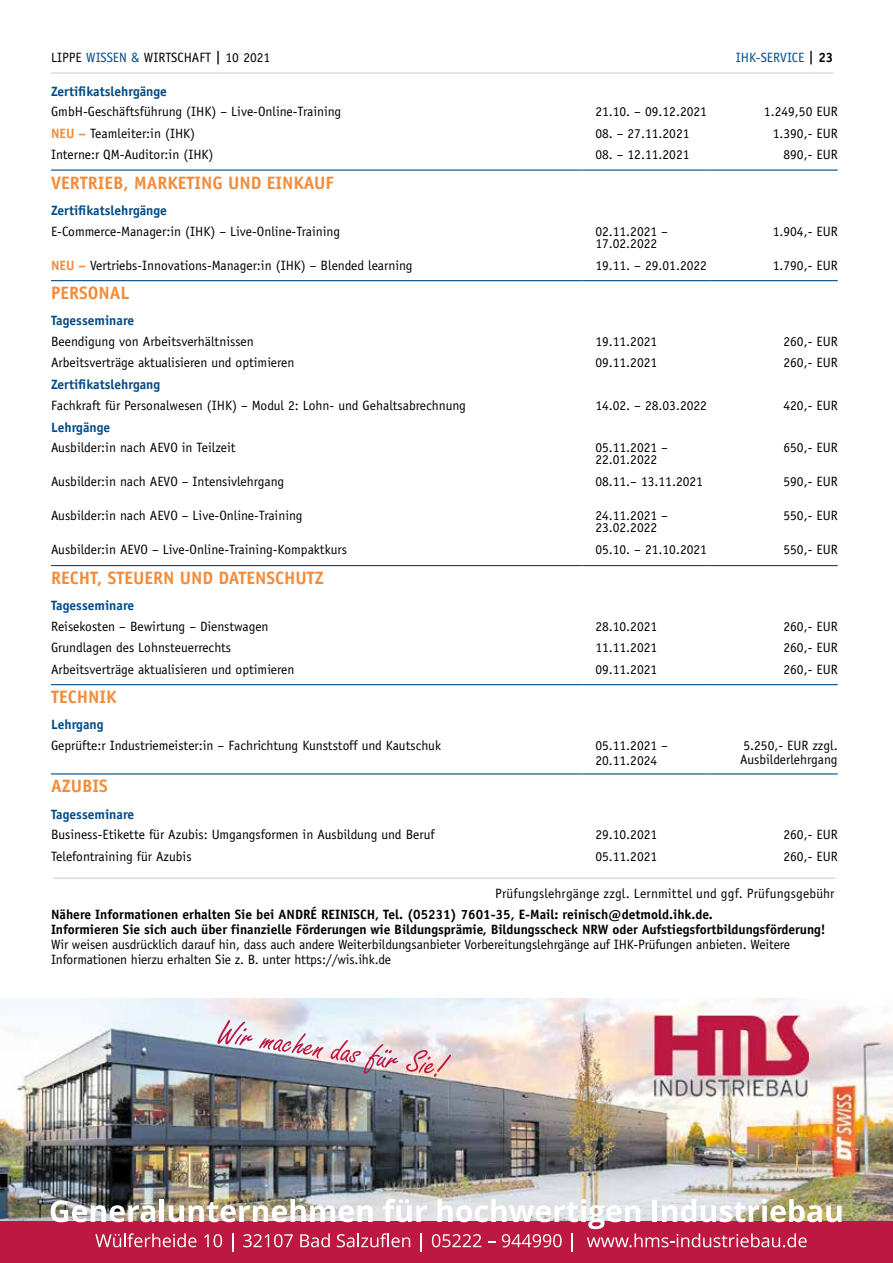
<style>
.page{position:relative;width:893px;height:1263px;background:#fff}
.page>*{position:absolute;margin:0;border:0;box-sizing:border-box;transform-origin:0 0}
.t1{font:700 18px "Officina Sans";color:#f28c3b}
.t2{font:13.5px/12px "Officina Sans";color:#000}
.t3{font:700 13.5px/15px "Officina Sans";letter-spacing:-.005em;color:#000}
.t4{font:700 13.5px "Officina Sans";color:#004b88}
.t5{font:13.5px "Officina Sans";color:#004b88}
.s1{color:#004b88}
.s2{font-weight:700}
.s3{font-weight:700;color:#000}
.s4{font-weight:700;color:#f28c3b}
</style>
<div class="page">
<hr style="left:51px;top:72px;width:782px;height:2px;background:#d2ddea">
<hr style="left:51px;top:170px;width:532px;height:1px;background:#004b88">
<hr style="left:583px;top:170px;width:127px;height:1px;background:#004b88">
<hr style="left:710px;top:170px;width:128px;height:1px;background:#004b88">
<hr style="left:51px;top:280px;width:532px;height:1px;background:#004b88">
<hr style="left:583px;top:280px;width:127px;height:1px;background:#004b88">
<hr style="left:710px;top:280px;width:128px;height:1px;background:#004b88">
<hr style="left:51px;top:565px;width:532px;height:1px;background:#004b88">
<hr style="left:583px;top:565px;width:127px;height:1px;background:#004b88">
<hr style="left:710px;top:565px;width:128px;height:1px;background:#004b88">
<hr style="left:51px;top:684px;width:532px;height:1px;background:#004b88">
<hr style="left:583px;top:684px;width:127px;height:1px;background:#004b88">
<hr style="left:710px;top:684px;width:128px;height:1px;background:#004b88">
<hr style="left:51px;top:773px;width:532px;height:1px;background:#004b88">
<hr style="left:583px;top:773px;width:127px;height:1px;background:#004b88">
<hr style="left:710px;top:773px;width:128px;height:1px;background:#004b88">
<hr style="left:53px;top:877px;width:783px;height:2px;background:#d2ddea">
<img style="left:0;top:998px;width:893px;height:223px">
<div style="left:0;top:1221px;width:893px;height:42px;background:#bd1842"></div>
<svg style="left:51px;top:1199px;width:790px;height:52px"></svg>
<img style="left:654px;top:1015px;width:155px;height:83px">
<svg style="left:217px;top:1020px;width:234px;height:57px"></svg>
<p class="t2" style="left:51px;top:51px;width:221px">LIPPE <span class="s1">WISSEN &amp;</span> WIRTSCHAFT <span class="s2">|</span> 10 2021</p>
<p class="t5" style="left:736px;top:49px;width:99px">IHK-SERVICE <span class="s3">| 23</span></p>
<p class="t4" style="left:51px;top:83px;width:118px">Zertifikatslehrgänge</p>
<p class="t2" style="left:51px;top:106px;width:292px">GmbH-Geschäftsführung (IHK) – Live-Online-Training</p>
<p class="t2" style="left:595px;top:106px;width:113px">21.10. – 09.12.2021</p>
<p class="t2" style="left:764px;top:106px;width:75px">1.249,50 EUR</p>
<p class="t2" style="left:51px;top:128px;width:146px"><span class="s4">NEU –</span> Teamleiter:in (IHK)</p>
<p class="t2" style="left:595px;top:127px;width:96px">08. – 27.11.2021</p>
<p class="t2" style="left:773px;top:127px;width:67px">1.390,- EUR</p>
<p class="t2" style="left:51px;top:148px;width:164px">Interne:r QM-Auditor:in (IHK)</p>
<p class="t2" style="left:595px;top:148px;width:96px">08. – 12.11.2021</p>
<p class="t2" style="left:783px;top:148px;width:56px">890,- EUR</p>
<h1 class="t1" style="left:51px;top:171px;width:284px">VERTRIEB, MARKETING UND EINKAUF</h1>
<p class="t4" style="left:51px;top:202px;width:118px">Zertifikatslehrgänge</p>
<p class="t2" style="left:51px;top:225px;width:291px">E-Commerce-Manager:in (IHK) – Live-Online-Training</p>
<p class="t2" style="left:595px;top:225px;width:74px">02.11.2021 –<br>17.02.2022</p>
<p class="t2" style="left:773px;top:225px;width:67px">1.904,- EUR</p>
<p class="t2" style="left:51px;top:259px;width:363px"><span class="s4">NEU –</span> Vertriebs-Innovations-Manager:in (IHK) – Blended learning</p>
<p class="t2" style="left:595px;top:259px;width:113px">19.11. – 29.01.2022</p>
<p class="t2" style="left:773px;top:259px;width:67px">1.790,- EUR</p>
<h1 class="t1" style="left:51px;top:282px;width:80px">PERSONAL</h1>
<p class="t4" style="left:51px;top:312px;width:85px">Tagesseminare</p>
<p class="t2" style="left:51px;top:335px;width:204px">Beendigung von Arbeitsverhältnissen</p>
<p class="t2" style="left:595px;top:335px;width:63px">19.11.2021</p>
<p class="t2" style="left:783px;top:335px;width:56px">260,- EUR</p>
<p class="t2" style="left:51px;top:357px;width:245px">Arbeitsverträge aktualisieren und optimieren</p>
<p class="t2" style="left:595px;top:357px;width:63px">09.11.2021</p>
<p class="t2" style="left:783px;top:357px;width:56px">260,- EUR</p>
<p class="t4" style="left:51px;top:376px;width:111px">Zertifikatslehrgang</p>
<p class="t2" style="left:51px;top:399px;width:416px">Fachkraft für Personalwesen (IHK) – Modul 2: Lohn- und Gehaltsabrechnung</p>
<p class="t2" style="left:595px;top:399px;width:113px">14.02. – 28.03.2022</p>
<p class="t2" style="left:783px;top:399px;width:56px">420,- EUR</p>
<p class="t4" style="left:51px;top:419px;width:61px">Lehrgänge</p>
<p class="t2" style="left:51px;top:442px;width:186px">Ausbilder:in nach AEVO in Teilzeit</p>
<p class="t2" style="left:595px;top:442px;width:74px">05.11.2021 –<br>22.01.2022</p>
<p class="t2" style="left:783px;top:442px;width:56px">650,- EUR</p>
<p class="t2" style="left:51px;top:476px;width:235px">Ausbilder:in nach AEVO – Intensivlehrgang</p>
<p class="t2" style="left:595px;top:476px;width:109px">08.11.– 13.11.2021</p>
<p class="t2" style="left:783px;top:476px;width:56px">590,- EUR</p>
<p class="t2" style="left:51px;top:510px;width:253px">Ausbilder:in nach AEVO – Live-Online-Training</p>
<p class="t2" style="left:595px;top:510px;width:74px">24.11.2021 –<br>23.02.2022</p>
<p class="t2" style="left:783px;top:510px;width:56px">550,- EUR</p>
<p class="t2" style="left:51px;top:544px;width:297px">Ausbilder:in AEVO – Live-Online-Training-Kompaktkurs</p>
<p class="t2" style="left:595px;top:544px;width:113px">05.10. – 21.10.2021</p>
<p class="t2" style="left:783px;top:544px;width:56px">550,- EUR</p>
<h1 class="t1" style="left:51px;top:567px;width:274px">RECHT, STEUERN UND DATENSCHUTZ</h1>
<p class="t4" style="left:51px;top:597px;width:85px">Tagesseminare</p>
<p class="t2" style="left:51px;top:620px;width:219px">Reisekosten – Bewirtung – Dienstwagen</p>
<p class="t2" style="left:595px;top:620px;width:63px">28.10.2021</p>
<p class="t2" style="left:783px;top:620px;width:56px">260,- EUR</p>
<p class="t2" style="left:51px;top:642px;width:182px">Grundlagen des Lohnsteuerrechts</p>
<p class="t2" style="left:595px;top:642px;width:63px">11.11.2021</p>
<p class="t2" style="left:783px;top:642px;width:56px">260,- EUR</p>
<p class="t2" style="left:51px;top:663px;width:245px">Arbeitsverträge aktualisieren und optimieren</p>
<p class="t2" style="left:595px;top:663px;width:63px">09.11.2021</p>
<p class="t2" style="left:783px;top:663px;width:56px">260,- EUR</p>
<h1 class="t1" style="left:51px;top:686px;width:67px">TECHNIK</h1>
<p class="t4" style="left:51px;top:716px;width:54px">Lehrgang</p>
<p class="t2" style="left:51px;top:739px;width:391px">Geprüfte:r Industriemeister:in – Fachrichtung Kunststoff und Kautschuk</p>
<p class="t2" style="left:595px;top:738px;width:74px;line-height:15px">05.11.2021 –<br>20.11.2024</p>
<p class="t2" style="left:740px;top:739px;width:99px;line-height:13.5px">5.250,- EUR zzgl.<br>Ausbilderlehrgang</p>
<h1 class="t1" style="left:51px;top:775px;width:58px">AZUBIS</h1>
<p class="t4" style="left:51px;top:805px;width:85px">Tagesseminare</p>
<p class="t2" style="left:51px;top:829px;width:385px">Business-Etikette für Azubis: Umgangsformen in Ausbildung und Beruf</p>
<p class="t2" style="left:595px;top:829px;width:63px">29.10.2021</p>
<p class="t2" style="left:783px;top:829px;width:56px">260,- EUR</p>
<p class="t2" style="left:51px;top:850px;width:142px">Telefontraining für Azubis</p>
<p class="t2" style="left:595px;top:850px;width:63px">05.11.2021</p>
<p class="t2" style="left:783px;top:850px;width:56px">260,- EUR</p>
<p class="t2" style="left:495px;top:888px;width:341px">Prüfungslehrgänge zzgl. Lernmittel und ggf. Prüfungsgebühr</p>
<p class="t3" style="left:51px;top:907px;width:776px">Nähere Informationen erhalten Sie bei ANDRÉ REINISCH, Tel. (05231) 7601-35, E-Mail: reinisch@detmold.ihk.de.<br>Informieren Sie sich auch über finanzielle Förderungen wie Bildungsprämie, Bildungsscheck NRW oder Aufstiegsfortbildungsförderung!</p>
<p class="t2" style="left:51px;top:937px;width:740px;line-height:15px">Wir weisen ausdrücklich darauf hin, dass auch andere Weiterbildungsanbieter Vorbereitungslehrgänge auf IHK-Prüfungen anbieten. Weitere<br>Informationen hierzu erhalten Sie z. B. unter https://wis.ihk.de</p>
</div>
